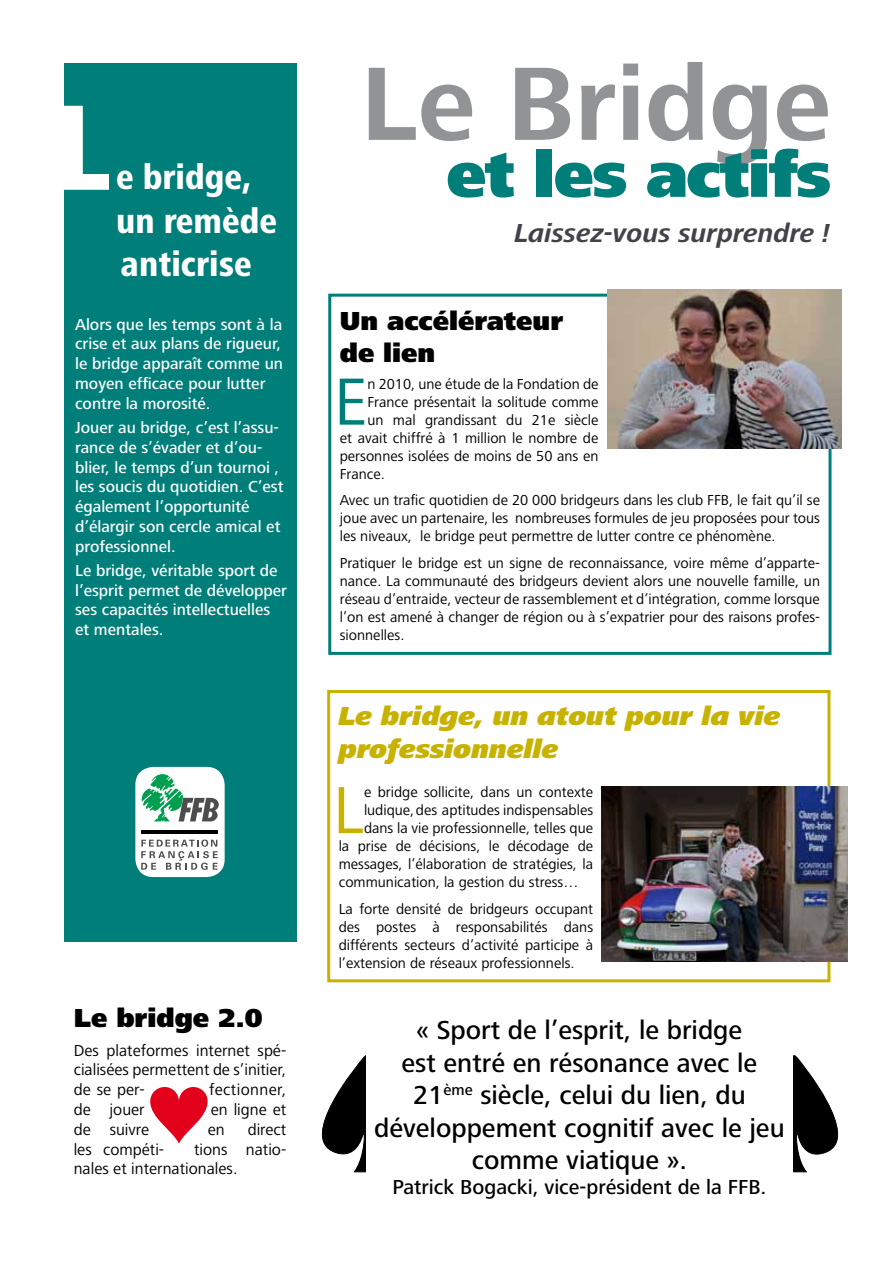
<style>
.page{position:relative;width:893px;height:1263px;background:#fff}
.page>*{position:absolute;margin:0;border:0;box-sizing:border-box;transform-origin:0 0}
.t1{font:700 108px "Frutiger Next LT";color:#929395}
.t2{font:69px "Frutiger Next LT";color:#007e7a}
.t3{font:69px "Frutiger Next LT";color:#c8b200}
.t4{font:900 66px "Frutiger Next LT";letter-spacing:-.025em;color:#007e7a}
.t5{font:800 condensed 36px/43.2px "Frutiger Next LT";color:#fff}
.t6{font:500 27px/32.4px "Frutiger Next LT";color:#000;text-align:center}
.t7{font:italic 900 27px/32.4px "Frutiger Next LT";color:#c8b200}
.t8{font:900 27px/32.4px "Frutiger Next LT";color:#000}
.t9{font:italic 700 27px "Frutiger Next LT";color:#424248}
.t10{font:500 21px "Frutiger Next LT";color:#000}
.t11{font:500 16.5px/19.8px "Frutiger Next LT";color:#fff}
.t12{font:16.5px/19.8px "Frutiger Next LT";color:#000;text-align:justify}
.t13{font:16.5px "Frutiger Next LT";letter-spacing:.025em;color:#000}
.t14{font:15px/18px "Frutiger Next LT";color:#000;text-align:justify}
</style>
<div class="page">
<div style="left:64px;top:64px;width:232px;height:878px;background:#007e7a"></div>
<div style="left:328px;top:294px;width:503px;height:361px;border:3px solid #007e7a"></div>
<div style="left:327px;top:690px;width:503px;height:292px;border:3px solid #c8b200"></div>
<svg style="left:321px;top:1055px;width:44px;height:118px"></svg>
<svg style="left:793px;top:1055px;width:46px;height:118px"></svg>
<div style="left:135px;top:767px;width:90px;height:110px;background:#fff;border-radius:18px"></div>
<hr style="left:142px;top:830px;width:76px;height:4px;background:#000">
<svg style="left:142px;top:774px;width:77px;height:47px"></svg>
<svg style="left:141px;top:839px;width:77px;height:31px"></svg>
<svg style="left:64px;top:106px;width:45px;height:84px"></svg>
<img style="left:602px;top:787px;width:245px;height:174px">
<img style="left:607px;top:289px;width:235px;height:159px">
<svg style="left:150px;top:1087px;width:58px;height:56px"></svg>
<h3 class="t5" style="left:116px;top:156px;width:163px">e bridge, un remède anticrise</h3>
<p class="t11" style="left:75px;top:314px;width:209px">Alors que les temps sont à la crise et aux plans de rigueur, le bridge apparaît comme un moyen efficace pour lutter contre la morosité.</p>
<p class="t11" style="left:75px;top:418px;width:210px">Jouer au bridge, c’est l’assu&shy;rance de s’évader et d’ou&shy;blier, le temps d’un tournoi , les soucis du quotidien. C’est également l’opportunité d’élargir son cercle amical et professionnel.</p>
<p class="t11" style="left:75px;top:560px;width:213px">Le bridge, véritable sport de l’esprit permet de développer ses capacités intellectuelles et mentales.</p>
<h3 class="t8" style="left:74px;top:1002px;width:190px">Le bridge 2.0</h3>
<p class="t12" style="left:74px;top:1040px;width:214px">Des plateformes internet spé&shy;cialisées permettent de s’initier, de se per-</p>
<p class="t13" style="left:209px;top:1080px;width:79px">fectionner,</p>
<p class="t12" style="left:74px;top:1099px;width:72px">de jouer</p>
<p class="t12" style="left:211px;top:1099px;width:77px">en ligne et</p>
<p class="t12" style="left:74px;top:1119px;width:77px">de suivre</p>
<p class="t12" style="left:208px;top:1119px;width:18px">en</p>
<p class="t12" style="left:248px;top:1119px;width:40px">direct</p>
<p class="t12" style="left:74px;top:1139px;width:92px">les compéti-</p>
<p class="t12" style="left:74px;top:1139px;width:214px;text-indent:120px">tions natio&shy;nales et internationales.</p>
<h1 class="t1" style="left:361px;top:43px;width:472px">Le Bridge</h1>
<h3 class="t4" style="left:446px;top:137px;width:386px">et les actifs</h3>
<h3 class="t9" style="left:514px;top:218px;width:317px">Laissez-vous surprendre !</h3>
<h3 class="t8" style="left:340px;top:304px;width:225px">Un accélérateur de lien</h3>
<h2 class="t2" style="left:334px;top:363px;width:35px">E</h2>
<p class="t14" style="left:367px;top:375px;width:233px">n 2010, une étude de la Fondation de</p>
<p class="t14" style="left:367px;top:393px;width:233px">France présentait la solitude comme</p>
<p class="t14" style="left:367px;top:411px;width:233px">un mal grandissant du 21e siècle</p>
<p class="t14" style="left:340px;top:429px;width:260px">et avait chiffré à 1 million le nombre de</p>
<p class="t14" style="left:340px;top:447px;width:260px">personnes isolées de moins de 50 ans en</p>
<p class="t14" style="left:340px;top:465px;width:47px">France.</p>
<p class="t14" style="left:340px;top:491px;width:482px">Avec un trafic quotidien de 20 000 bridgeurs dans les club FFB, le fait qu’il se joue avec un partenaire, les nombreuses formules de jeu proposées pour tous les niveaux, le bridge peut permettre de lutter contre ce phénomène.</p>
<p class="t14" style="left:340px;top:554px;width:482px">Pratiquer le bridge est un signe de reconnaissance, voire même d’apparte&shy;nance. La communauté des bridgeurs devient alors une nouvelle famille, un réseau d’entraide, vecteur de rassemblement et d’intégration, comme lorsque l’on est amené à changer de région ou à s’expatrier pour des raisons profes&shy;sionnelles.</p>
<h3 class="t7" style="left:339px;top:700px;width:443px">Le bridge, un atout pour la vie professionnelle</h3>
<h2 class="t3" style="left:333px;top:772px;width:33px">L</h2>
<p class="t14" style="left:364px;top:783px;width:231px">e bridge sollicite, dans un contexte</p>
<p class="t14" style="left:364px;top:801px;width:231px">ludique, des aptitudes indispensables</p>
<p class="t14" style="left:364px;top:819px;width:231px">dans la vie professionnelle, telles que</p>
<p class="t14" style="left:339px;top:837px;width:256px">la prise de décisions, le décodage de</p>
<p class="t14" style="left:339px;top:855px;width:256px">messages, l’élaboration de stratégies, la</p>
<p class="t14" style="left:339px;top:873px;width:241px">communication, la gestion du stress…</p>
<p class="t14" style="left:339px;top:900px;width:256px">La forte densité de bridgeurs occupant des postes à responsabilités dans différents secteurs d’activité participe à l’extension de réseaux professionnels.</p>
<h3 class="t6" style="left:374px;top:1014px;width:412px">« Sport de l’esprit, le bridge<br>est entré en résonance avec le<br>21<sup>ème</sup> siècle, celui du lien, du développement cognitif avec le jeu comme viatique ».</h3>
<h3 class="t10" style="left:392px;top:1175px;width:376px">Patrick Bogacki, vice-président de la FFB.</h3>
</div>
